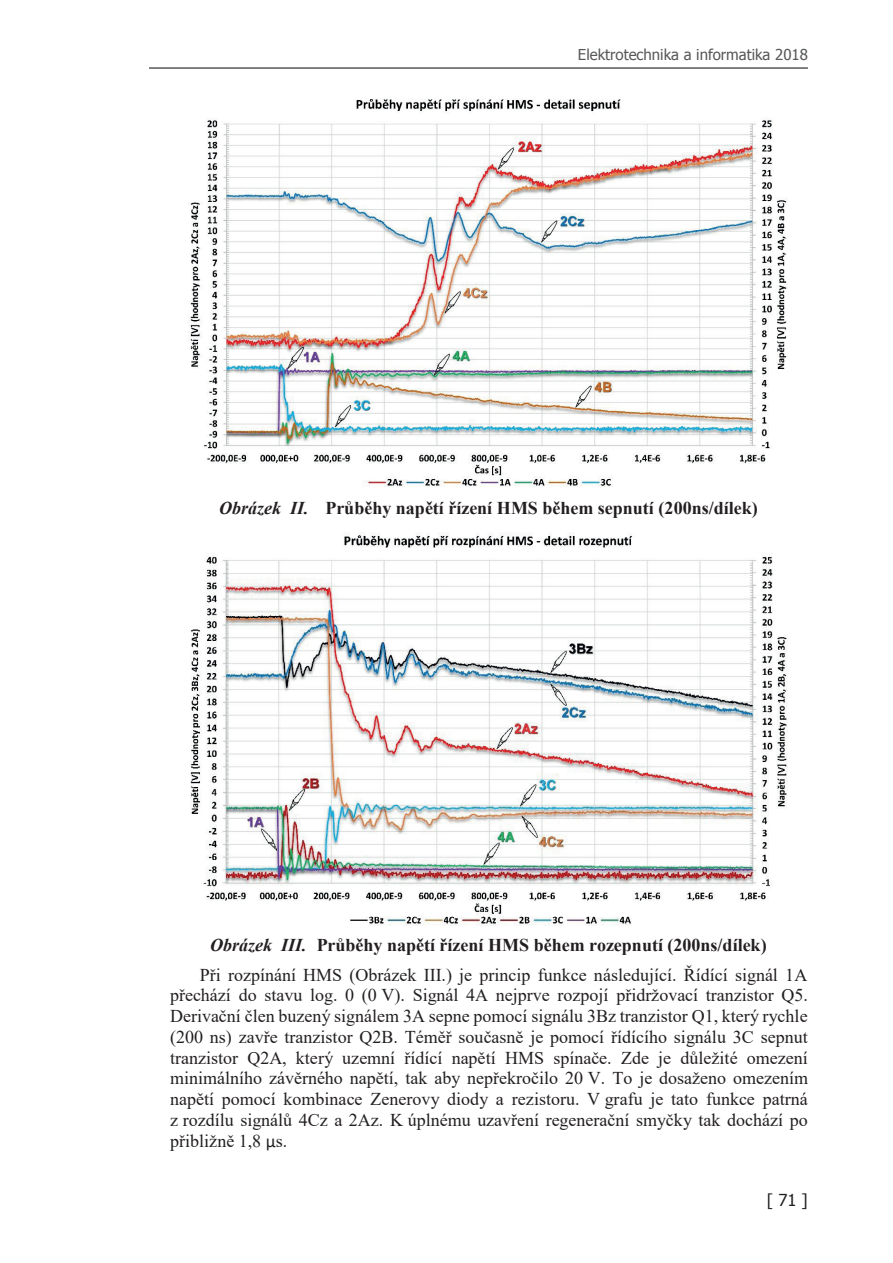
<style>
.page{position:relative;width:893px;height:1263px;background:#fff}
.page>*{position:absolute;margin:0;border:0;box-sizing:border-box;transform-origin:0 0}
.t1{font:18px/20.9px "Times New Roman";color:#231f20;text-align:justify}
.t2{font:700 18px "Times New Roman";color:#231f20}
.t3{font:16.5px "Tahoma";color:#231f20}
.t4{font:15px "Tahoma";color:#57585a}
.s1{font-style:italic}
.s2{font-family:"Calibri"}
</style>
<div class="page">
<img style="left:188px;top:99px;width:600px;height:388px">
<img style="left:190px;top:533px;width:598px;height:392px">
<hr style="left:149px;top:67px;width:659px;height:2px;background:#57585a">
<p class="t4" style="left:578px;top:44px;width:231px">Elektrotechnika a informatika 2018</p>
<p class="t2" style="left:219px;top:495px;width:540px"><span class="s1">Obrázek II.</span> Průběhy napětí řízení HMS během sepnutí (200ns/dílek)</p>
<p class="t2" style="left:210px;top:932px;width:558px"><span class="s1">Obrázek III.</span> Průběhy napětí řízení HMS během rozepnutí (200ns/dílek)</p>
<p class="t1" style="left:170px;top:964px;width:639px;text-indent:30px">Při rozpínání HMS (Obrázek III.) je princip funkce následující. Řídící signál 1A přechází do stavu log. 0 (0 V). Signál 4A nejprve rozpojí přidržovací tranzistor Q5.<br>Derivační člen buzený signálem 3A sepne pomocí signálu 3Bz tranzistor Q1, který rychle (200 ns) zavře tranzistor Q2B. Téměř současně je pomocí řídícího signálu 3C sepnut tranzistor Q2A, který uzemní řídící napětí HMS spínače. Zde je důležité omezení minimálního závěrného napětí, tak aby nepřekročilo 20 V. To je dosaženo omezením napětí pomocí kombinace Zenerovy diody a rezistoru. V grafu je tato funkce patrná z rozdílu signálů 4Cz a 2Az. K úplnému uzavření regenerační smyčky tak dochází po přibližně 1,8 <span class="s2">μ</span>s.</p>
<p class="t3" style="left:767px;top:1189px;width:42px">[ 71 ]</p>
</div>
